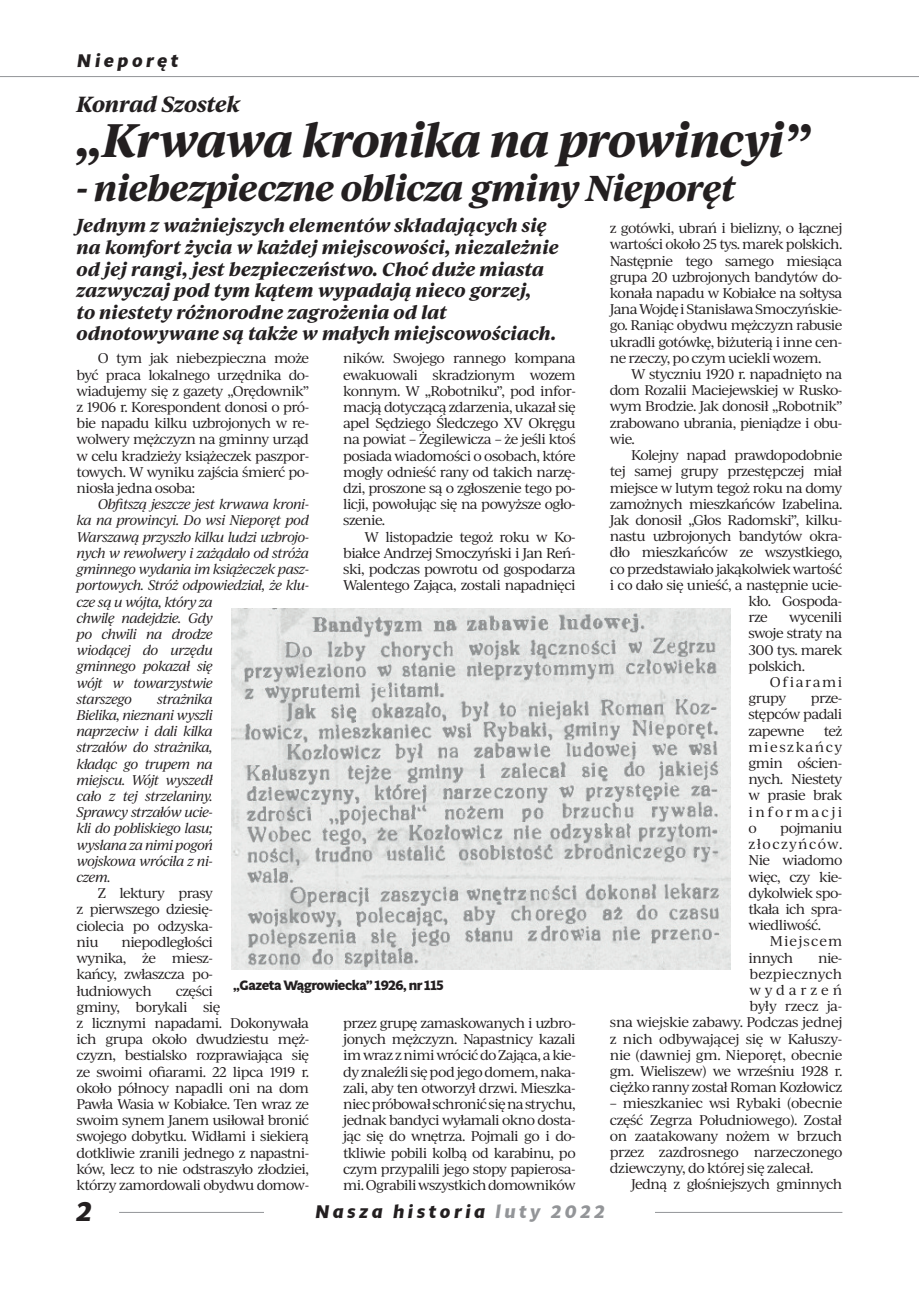
<style>
.page{position:relative;width:919px;height:1289px;background:#fff}
.page>*{position:absolute;margin:0;border:0;box-sizing:border-box;transform-origin:0 0}
.t1{font:italic 700 45px "Ivy Journal";letter-spacing:-.035em;color:#231f20}
.t2{font:italic 700 34.5px "Ivy Journal";letter-spacing:-.03em;color:#231f20}
.t3{font:italic 700 27px "Multi Display";color:#231f20}
.t4{font:italic 700 21px "Ivy Journal";letter-spacing:-.025em;color:#231f20}
.t5{font:italic 700 18px/21.6px "Ivy Journal";letter-spacing:-.01em;color:#231f20}
.t6{font:italic 700 18px "Multi Display";letter-spacing:.2em;color:#231f20}
.t7{font:13.5px/16.2px "Ivy Journal";letter-spacing:-.04em;color:#231f20;text-align:justify}
.t8{font:italic 13.5px/16.2px "Ivy Journal";letter-spacing:-.05em;color:#231f20}
.t9{font:700 13.5px "Multi Display";letter-spacing:-.03em;color:#231f20}
.t10{font:13.5px/16.2px "Ivy Journal";letter-spacing:.07em;color:#231f20}
.t11{font:13.5px/16.2px "Ivy Journal";letter-spacing:.105em;color:#231f20}
.s1{color:#939598}
</style>
<div class="page">
<hr style="left:119px;top:1211px;width:723px;height:1px;background:#939598">
<div style="left:264px;top:1195px;width:390px;height:31px;background:#fff"></div>
<hr style="left:0;top:76px;width:918px;height:1px;background:#939598">
<img style="left:231px;top:608px;width:499px;height:361px">
<h3 class="t6" style="left:77px;top:49px;width:102px">Nieporęt</h3>
<h3 class="t4" style="left:77px;top:88px;width:165px">Konrad Szostek</h3>
<h1 class="t1" style="left:77px;top:106px;width:735px">„Krwawa kronika na prowincyi”</h1>
<h2 class="t2" style="left:77px;top:161px;width:661px">- niebezpieczne oblicza gminy Nieporęt</h2>
<p class="t5" style="left:77px;top:214px;width:484px">Jednym z ważniejszych elementów składających się na komfort życia w każdej miejscowości, niezależnie od jej rangi, jest bezpieczeństwo. Choć duże miasta zazwyczaj pod tym kątem wypadają nieco gorzej,<br>to niestety różnorodne zagrożenia od lat odnotowywane są także w małych miejscowościach.</p>
<p class="t7" style="left:609px;top:219px;width:234px">z gotówki, ubrań i bielizny, o łącznej wartości około 25 tys. marek polskich.<br>Następnie tego samego miesiąca grupa 20 uzbrojonych bandytów do&shy;konała napadu w Kobiałce na sołtysa Jana Wojdę i Stanisława Smoczyńskie&shy;go. Raniąc obydwu mężczyzn rabusie ukradli gotówkę, biżuterią i inne cen&shy;ne rzeczy, po czym uciekli wozem.</p>
<p class="t7" style="left:609px;top:365px;width:234px;text-indent:21px">W styczniu 1920 r. napadnięto na dom Rozalii Maciejewskiej w Rusko&shy;wym Brodzie. Jak donosił „Robotnik” zrabowano ubrania, pieniądze i obu&shy;wie.</p>
<p class="t7" style="left:631px;top:446px;width:213px">Kolejny napad prawdopodobnie</p>
<p class="t7" style="left:609px;top:462px;width:234px">tej samej grupy przestępczej miał</p>
<p class="t7" style="left:609px;top:479px;width:234px">miejsce w lutym tegoż roku na domy</p>
<p class="t7" style="left:609px;top:495px;width:234px">zamożnych mieszkańców Izabelina.</p>
<p class="t7" style="left:609px;top:511px;width:234px">Jak donosił „Głos Radomski”, kilku-</p>
<p class="t7" style="left:609px;top:527px;width:234px">nastu uzbrojonych bandytów okra-</p>
<p class="t7" style="left:609px;top:543px;width:234px">dło mieszkańców ze wszystkiego,</p>
<p class="t7" style="left:609px;top:560px;width:234px">co przedstawiało jakąkolwiek wartość</p>
<p class="t7" style="left:609px;top:576px;width:234px">i co dało się unieść, a następnie ucie-</p>
<p class="t7" style="left:748px;top:592px;width:95px">kło. Gospoda-</p>
<p class="t7" style="left:748px;top:608px;width:21px">rze</p>
<p class="t7" style="left:343px;top:350px;width:234px">ników. Swojego rannego kompana ewakuowali skradzionym wozem konnym. W „Robotniku”, pod infor&shy;macją dotyczącą zdarzenia, ukazał się apel Sędziego Śledczego XV Okręgu na powiat – Żegilewicza – że jeśli ktoś posiada wiadomości o osobach, które mogły odnieść rany od takich narzę&shy;dzi, proszone są o zgłoszenie tego po&shy;licji, powołując się na powyższe ogło&shy;szenie.</p>
<p class="t7" style="left:343px;top:528px;width:234px;text-indent:21px">W listopadzie tegoż roku w Ko&shy;białce Andrzej Smoczyński i Jan Reń&shy;ski, podczas powrotu od gospodarza Walentego Zająca, zostali napadnięci</p>
<p class="t7" style="left:77px;top:350px;width:234px;text-indent:21px">O tym jak niebezpieczna może być praca lokalnego urzędnika do&shy;wiadujemy się z gazety „Orędownik” z 1906 r. Korespondent donosi o pró&shy;bie napadu kilku uzbrojonych w re&shy;wolwery mężczyzn na gminny urząd w celu kradzieży książeczek paszpor&shy;towych. W wyniku zajścia śmierć po&shy;niosła jedna osoba:</p>
<p class="t8" style="left:77px;top:495px;width:234px;text-indent:21px">Obfitszą jeszcze jest krwawa kroni&shy;ka na prowincyi. Do wsi Nieporęt pod<br>Warszawą przyszło kilku ludzi uzbrojo&shy;nych w rewolwery i zażądało od stróża gminnego wydania im książeczek pasz&shy;portowych. Stróż odpowiedział, że klu&shy;cze są u wójta, który za<br>chwilę nadejdzie. Gdy<br>po chwili na drodze<br>wiodącej do urzędu<br>gminnego pokazał się<br>wójt w towarzystwie<br>starszego</p>
<p class="t7" style="left:748px;top:608px;width:95px;text-indent:40px">wycenili swoje straty na 300 tys. marek polskich.</p>
<p class="t11" style="left:748px;top:673px;width:95px;text-indent:21px">Ofiarami grupy</p>
<p class="t8" style="left:77px;top:690px;width:138px;text-align:justify;text-indent:81px">strażnika Bielika, nieznani wyszli naprzeciw i dali kilka strzałów do strażnika, kładąc go trupem na miejscu. Wójt wyszedł cało z tej strzelaniny.<br>Sprawcy strzałów ucie&shy;kli do pobliskiego lasu; wysłana za nimi pogoń wojskowa wróciła z ni&shy;czem.</p>
<p class="t7" style="left:77px;top:884px;width:138px;text-indent:21px">Z lektury prasy z pierwszego dziesię&shy;ciolecia po odzyska&shy;niu</p>
<p class="t7" style="left:748px;top:689px;width:95px;text-indent:62px">prze&shy;stępców padali zapewne</p>
<p class="t7" style="left:748px;top:722px;width:95px;text-indent:75px">też mieszkańcy gmin ościen&shy;nych. Niestety w prasie brak informacji o</p>
<p class="t7" style="left:748px;top:819px;width:95px;text-indent:32px">pojmaniu złoczyńców.<br>Nie wiadomo więc, czy kie&shy;dykolwiek spo&shy;tkała ich spra&shy;wiedliwość.</p>
<p class="t10" style="left:748px;top:932px;width:95px;text-indent:21px">Miejscem innych</p>
<p class="t7" style="left:77px;top:933px;width:138px;text-indent:45px">niepodległości wynika, że miesz&shy;kańcy, zwłaszcza po&shy;łudniowych</p>
<p class="t7" style="left:609px;top:948px;width:234px;text-align:right">nie-<br>bezpiecznych<br>wydarzeń<br>były rzecz ja-<br>sna wiejskie zabawy. Podczas jednej z nich odbywającej się w Kałuszy&shy;nie (dawniej gm. Nieporęt, obecnie gm. Wieliszew) we wrześniu 1928 r. ciężko ranny został Roman Kozłowicz</p>
<p class="t7" style="left:609px;top:1094px;width:234px">– mieszkaniec wsi Rybaki (obecnie część Zegrza Południowego). Został on zaatakowany nożem w brzuch przez zazdrosnego narzeczonego dziewczyny, do której się zalecał.</p>
<p class="t7" style="left:631px;top:1175px;width:213px">Jedną z głośniejszych gminnych</p>
<p class="t9" style="left:233px;top:975px;width:212px">„Gazeta Wągrowiecka” 1926, nr 115</p>
<p class="t7" style="left:77px;top:981px;width:234px;text-align:left;text-indent:99px">części<br>gminy, borykali się<br>z licznymi napadami. Dokonywała ich grupa około dwudziestu męż&shy;czyzn, bestialsko rozprawiająca się ze swoimi ofiarami. 22 lipca 1919 r. około północy napadli oni na dom<br>Pawła Wasia w Kobiałce. Ten wraz ze swoim synem Janem usiłował bronić swojego dobytku. Widłami i siekierą dotkliwie zranili jednego z napastni&shy;ków, lecz to nie odstraszyło złodziei, którzy zamordowali obydwu domow-</p>
<p class="t7" style="left:343px;top:1014px;width:234px">przez grupę zamaskowanych i uzbro&shy;jonych mężczyzn. Napastnicy kazali im wraz z nimi wrócić do Zająca, a kie&shy;dy znaleźli się pod jego domem, naka&shy;zali, aby ten otworzył drzwi. Mieszka&shy;niec próbował schronić się na strychu, jednak bandyci wyłamali okno dosta&shy;jąc się do wnętrza. Pojmali go i do&shy;tkliwie pobili kolbą od karabinu, po czym przypalili jego stopy papierosa&shy;mi. Ograbili wszystkich domowników</p>
<h3 class="t3" style="left:77px;top:1192px;width:17px">2</h3>
<h3 class="t6" style="left:315px;top:1198px;width:291px">Nasza historia <span class="s1">luty 2022</span></h3>
</div>
